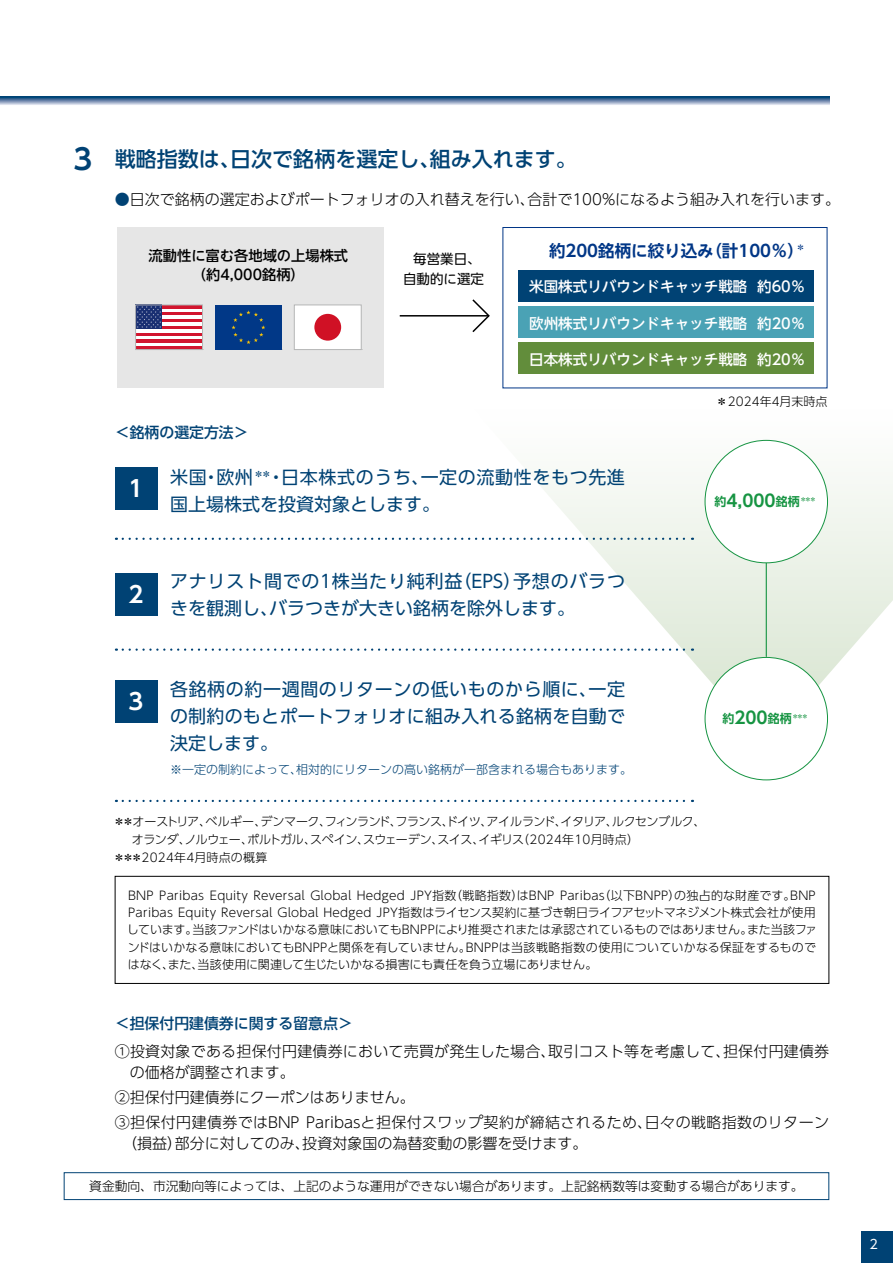
<style>
.page{position:relative;width:893px;height:1263px;background:#fff}
.page>*{position:absolute;margin:0;border:0;box-sizing:border-box;transform-origin:0 0}
.t1{font:700 28.5px "UD Shin Go Pro De";color:#004274}
.t2{font:700 22.5px "UD Shin Go Pro De";color:#fff}
.t3{font:500 21px "UD Shin Go Pro";color:#004274}
.t4{font:18px/27px "UD Shin Go Pro";letter-spacing:.01em;color:#004274}
.t5{font:18px/27px "UD Shin Go Pro";letter-spacing:.035em;color:#004274}
.t6{font:700 16.8px "UD Shin Go Pro De";color:#169442}
.t7{font:700 16.5px "UD Shin Go NT Pro De";color:#003686}
.t8{font:300 15px/21px "UD Shin Go Pro";color:#000}
.t9{font:300 15px/25.2px "UD Shin Go Pro";letter-spacing:.025em;color:#000}
.t10{font:500 14.85px "UD Shin Go Pro";color:#004274}
.t11{font:500 14.55px "UD Shin Go NT Pro";color:#fff}
.t12{font:500 14.25px/19.5px "UD Shin Go NT Pro";color:#000;text-align:center}
.t13{font:13.5px/19.5px "UD Shin Go NT Pro";color:#000;text-align:center}
.t14{font:300 12.75px "UD Shin Go Pro";color:#000}
.t15{font:12.75px "UD Shin Go Pro";color:#fff}
.t16{font:300 12px/17.2px "UD Shin Go Pro";letter-spacing:-.015em;color:#000;text-align:justify}
.t17{font:300 12px "UD Shin Go Pro";letter-spacing:-.04em;color:#000}
.t18{font:300 12px "UD Shin Go Pro";color:#004274}
.t19{font:300 12px "UD Shin Go Pro";letter-spacing:.02em;color:#000}
.t20{font:300 12px "UD Shin Go NT Pro";color:#000}
.t21{font:700 12px "UD Shin Go Pro De";color:#169442}
.s1{color:#004274}
.s2{font-size:12px}
.s3{font-size:16.8px}
</style>
<div class="page">
<svg style="left:475px;top:439px;width:418px;height:307px"></svg>
<div style="left:64px;top:1172px;width:765px;height:28px;border:1px solid #004274"></div>
<div style="left:115px;top:876px;width:714px;height:108px;border:1px solid #000"></div>
<div style="left:117px;top:227px;width:267px;height:161px;background:#e6e6e6"></div>
<div style="left:502px;top:227px;width:325px;height:161px;border:1px solid #003686"></div>
<div style="left:294px;top:305px;width:67px;height:45px;background:#fff"></div>
<div style="left:294px;top:305px;width:68px;height:45px;border:1px solid #b5b6b6"></div>
<div style="left:314px;top:314px;width:27px;height:27px;background:#d01125;border-radius:50%"></div>
<div style="left:215px;top:305px;width:67px;height:45px;background:#013887"></div>
<svg style="left:231px;top:310px;width:34px;height:34px"></svg>
<hr style="left:136px;top:336px;width:66px;height:3px;background:#fff">
<svg style="left:137px;top:332px;width:64px;height:4px"></svg>
<hr style="left:136px;top:343px;width:66px;height:3px;background:#fff">
<hr style="left:136px;top:346px;width:66px;height:4px;background:#d2152e">
<hr style="left:136px;top:339px;width:66px;height:4px;background:#d2152e">
<hr style="left:136px;top:329px;width:66px;height:3px;background:#fff">
<hr style="left:136px;top:319px;width:66px;height:3px;background:#d2152e">
<svg style="left:162px;top:308px;width:39px;height:4px"></svg>
<hr style="left:136px;top:312px;width:66px;height:3px;background:#d2152e">
<svg style="left:162px;top:325px;width:39px;height:4px"></svg>
<hr style="left:136px;top:305px;width:66px;height:3px;background:#d2152e">
<hr style="left:136px;top:315px;width:66px;height:4px;background:#fff">
<hr style="left:136px;top:322px;width:66px;height:3px;background:#fff">
<div style="left:136px;top:305px;width:26px;height:24px;background:#192f72"></div>
<svg style="left:137px;top:307px;width:24px;height:21px"></svg>
<div style="left:135px;top:305px;width:68px;height:45px;border:1px solid #b5b6b6"></div>
<div style="left:518px;top:270px;width:295px;height:32px;background:#004274"></div>
<div style="left:518px;top:306px;width:295px;height:32px;background:#4aa2b5"></div>
<div style="left:518px;top:342px;width:295px;height:32px;background:#628d3b"></div>
<hr style="left:400px;top:315px;width:88px;height:2px;background:#000">
<svg style="left:471px;top:299px;width:19px;height:34px"></svg>
<div style="left:115px;top:467px;width:42px;height:42px;background:#004274"></div>
<div style="left:115px;top:573px;width:42px;height:43px;background:#004274"></div>
<div style="left:115px;top:680px;width:42px;height:43px;background:#004274"></div>
<svg style="left:123px;top:648px;width:570px;height:3px"></svg>
<svg style="left:123px;top:800px;width:570px;height:2px"></svg>
<svg style="left:123px;top:538px;width:570px;height:2px"></svg>
<hr style="left:766px;top:563px;width:1px;height:93px;background:#169442">
<div style="left:705px;top:657px;width:122px;height:123px;background:#fff;border-radius:50%"></div>
<div style="left:705px;top:440px;width:122px;height:123px;background:#fff;border-radius:50%"></div>
<div style="left:861px;top:1231px;width:32px;height:32px;background:#004274"></div>
<svg style="left:0;top:97px;width:829px;height:8px;background:#718eb0"></svg>
<h1 class="t1" style="left:74px;top:136px;width:20px">3</h1>
<h3 class="t3" style="left:115px;top:142px;width:463px">戦略指数は、日次で銘柄を選定し、組み入れます。</h3>
<p class="t8" style="left:115px;top:188px;width:727px"><span class="s1">●</span>日次で銘柄の選定およびポートフォリオの入れ替えを行い、合計で100%になるよう組み入れを行います。</p>
<p class="t12" style="left:149px;top:245px;width:201px">流動性に富む各地域の上場株式（約4,000銘柄）</p>
<p class="t13" style="left:403px;top:249px;width:82px">毎営業日、自動的に選定</p>
<p class="t10" style="left:115px;top:420px;width:135px">＜銘柄の選定方法＞</p>
<h3 class="t7" style="left:549px;top:237px;width:258px">約200銘柄に絞り込み（計100％）<sup>＊</sup></h3>
<p class="t11" style="left:529px;top:275px;width:278px">米国株式リバウンドキャッチ戦略 約60％</p>
<p class="t11" style="left:529px;top:312px;width:278px">欧州株式リバウンドキャッチ戦略 約20％</p>
<p class="t11" style="left:529px;top:348px;width:278px">日本株式リバウンドキャッチ戦略 約20％</p>
<p class="t20" style="left:716px;top:392px;width:113px">＊2024年4月末時点</p>
<h2 class="t2" style="left:129px;top:470px;width:16px">1</h2>
<h2 class="t2" style="left:129px;top:576px;width:16px">2</h2>
<h3 class="t5" style="left:170px;top:463px;width:456px">米国・欧州<sup>＊＊</sup>・日本株式のうち、一定の流動性をもつ先進国上場株式を投資対象とします。</h3>
<h3 class="t4" style="left:170px;top:567px;width:456px">アナリスト間での1株当たり純利益（EPS）予想のバラつきを観測し、バラつきが大きい銘柄を除外します。</h3>
<h3 class="t6" style="left:714px;top:487px;width:103px"><span class="s2">約</span>4,000<span class="s2">銘柄</span><sup>＊＊＊</sup></h3>
<h2 class="t2" style="left:129px;top:683px;width:16px">3</h2>
<h3 class="t4" style="left:170px;top:675px;width:457px;text-align:justify">各銘柄の約一週間のリターンの低いものから順に、一定の制約のもとポートフォリオに組み入れる銘柄を自動で決定します。</h3>
<p class="t18" style="left:170px;top:759px;width:463px">※一定の制約によって、相対的にリターンの高い銘柄が一部含まれる場合もあります。</p>
<p class="t21" style="left:722px;top:709px;width:88px">約<span class="s3">200</span>銘柄<sup>＊＊＊</sup></p>
<p class="t17" style="left:113px;top:812px;width:594px">＊＊オーストリア、ベルギー、デンマーク、フィンランド、フランス、ドイツ、アイルランド、イタリア、ルクセンブルク、</p>
<p class="t16" style="left:132px;top:830px;width:514px">オランダ、ノルウェー、ポルトガル、スペイン、スウェーデン、スイス、イギリス（2024年10月時点）　</p>
<p class="t19" style="left:113px;top:848px;width:156px">＊＊＊2024年4月時点の概算</p>
<p class="t16" style="left:127px;top:886px;width:692px">BNP Paribas Equity Reversal Global Hedged JPY指数（戦略指数）はBNP Paribas（以下BNPP）の独占的な財産です。BNP Paribas Equity Reversal Global Hedged JPY指数はライセンス契約に基づき朝日ライフアセットマネジメント株式会社が使用しています。当該ファンドはいかなる意味においてもBNPPにより推奨されまたは承認されているものではありません。また当該ファンドはいかなる意味においてもBNPPと関係を有していません。BNPPは当該戦略指数の使用についていかなる保証をするものではなく、また、当該使用に関連して生じたいかなる損害にも責任を負う立場にありません。</p>
<p class="t10" style="left:115px;top:1012px;width:240px">＜担保付円建債券に関する留意点＞</p>
<p class="t8" style="left:130px;top:1040px;width:701px;text-indent:-15px">①投資対象である担保付円建債券において売買が発生した場合、取引コスト等を考慮して、担保付円建債券の価格が調整されます。</p>
<p class="t9" style="left:115px;top:1084px;width:716px">②担保付円建債券にクーポンはありません。<br>③担保付円建債券ではBNP Paribasと担保付スワップ契約が締結されるため、日々の戦略指数のリターン</p>
<p class="t8" style="left:122px;top:1133px;width:466px">（損益）部分に対してのみ、投資対象国の為替変動の影響を受けます。</p>
<p class="t14" style="left:89px;top:1176px;width:716px">資金動向、市況動向等によっては、上記のような運用ができない場合があります。上記銘柄数等は変動する場合があります。</p>
<p class="t15" style="left:870px;top:1233px;width:10px">2</p>
</div>
